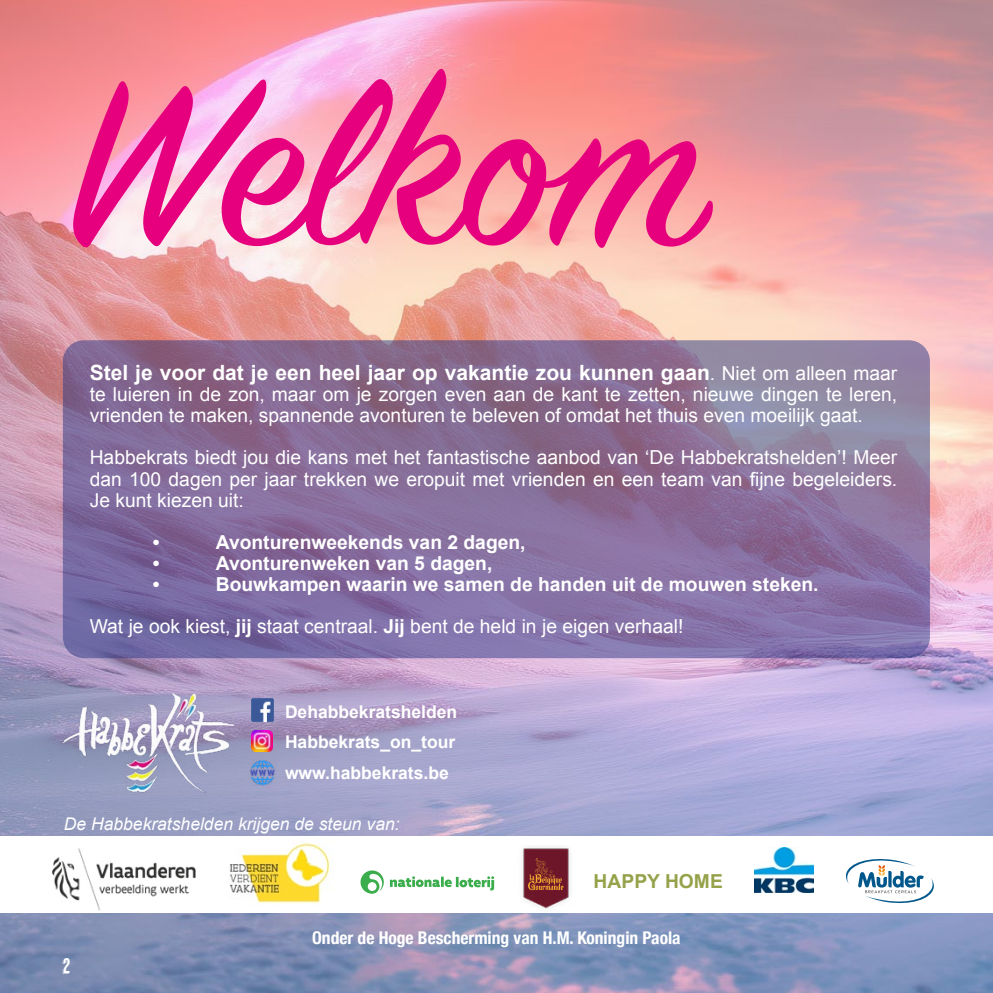
<style>
.page{position:relative;width:993px;height:993px;background:#fff}
.page>*{position:absolute;margin:0;border:0;box-sizing:border-box;transform-origin:0 0}
.t1{font:262.5px "Sign Painter House Script";color:#e6007d}
.t2{font:700 21px "Arial";color:#fff}
.t3{font:21px "Cheap Pine";color:#fff}
.t4{font:19.25px/21px "Arial";color:#fff}
.t5{font:700 19.25px/42px "Arial";color:#fff}
.t6{font:700 19.25px "Arial";color:#96a24a}
.t7{font:700 17.5px/30.4px "Arial";color:#fff;text-align:justify}
.t8{font:700 condensed 17.5px "Helvetica Neue";color:#fff}
.t9{font:italic 17.5px "Arial";color:#fff}
.s1{font-weight:400;font-size:19.25px}
.s2{font-weight:400}
</style>
<div class="page">
<img style="left:0;top:0;width:992px;height:992px">
<svg style="left:63px;top:340px;width:866px;height:318px;background:#856f9b"></svg>
<div style="left:0;top:836px;width:992px;height:76px;background:#fff"></div>
<img style="left:52px;top:848px;width:144px;height:63px">
<svg style="left:360px;top:870px;width:134px;height:23px"></svg>
<img style="left:251px;top:698px;width:22px;height:23px">
<img style="left:251px;top:730px;width:21px;height:21px">
<img style="left:513px;top:846px;width:65px;height:71px">
<svg style="left:528px;top:857px;width:35px;height:32px"></svg>
<img style="left:229px;top:842px;width:101px;height:62px">
<img style="left:754px;top:847px;width:58px;height:45px">
<svg style="left:846px;top:859px;width:87px;height:45px"></svg>
<img style="left:61px;top:692px;width:174px;height:102px">
<img style="left:248px;top:758px;width:28px;height:28px">
<h1 class="t1" style="left:63px;top:2px;width:654px">Welkom</h1>
<p class="t2" style="left:90px;top:359px;width:808px">Stel je voor dat je een heel jaar op vakantie zou kunnen gaan<span class="s1">. Niet om alleen maar</span></p>
<p class="t4" style="left:90px;top:384px;width:808px">te luieren in de zon, maar om je zorgen even aan de kant te zetten, nieuwe dingen te leren, vrienden te maken, spannende avonturen te beleven of omdat het thuis even moeilijk gaat.</p>
<p class="t4" style="left:90px;top:447px;width:808px;text-align:justify">Habbekrats biedt jou die kans met het fantastische aanbod van ‘De Habbekratshelden’! Meer dan 100 dagen per jaar trekken we eropuit met vrienden en een team van fijne begeleiders.<br>Je kunt kiezen uit:</p>
<p class="t5" style="left:153px;top:521px;width:8px">•</p>
<p class="t5" style="left:216px;top:521px;width:311px">Avonturenweekends van 2 dagen,</p>
<p class="t5" style="left:153px;top:542px;width:8px">•</p>
<p class="t5" style="left:216px;top:542px;width:278px">Avonturenweken van 5 dagen,</p>
<p class="t5" style="left:153px;top:563px;width:8px">•</p>
<p class="t5" style="left:90px;top:563px;width:730px;text-indent:126px">Bouwkampen waarin we samen de handen uit de mouwen steken.<br><span class="s2">Wat je ook kiest,</span> jij <span class="s2">staat centraal.</span> Jij <span class="s2">bent de held in je eigen verhaal!</span></p>
<p class="t7" style="left:285px;top:697px;width:174px">Dehabbekratshelden Habbekrats_on_tour www.habbekrats.be</p>
<p class="t9" style="left:64px;top:812px;width:337px">De Habbekratshelden krijgen de steun van:</p>
<p class="t6" style="left:593px;top:868px;width:131px">HAPPY HOME</p>
<p class="t3" style="left:63px;top:953px;width:9px">2</p>
<p class="t8" style="left:312px;top:922px;width:370px">Onder de Hoge Bescherming van H.M. Koningin Paola</p>
</div>
